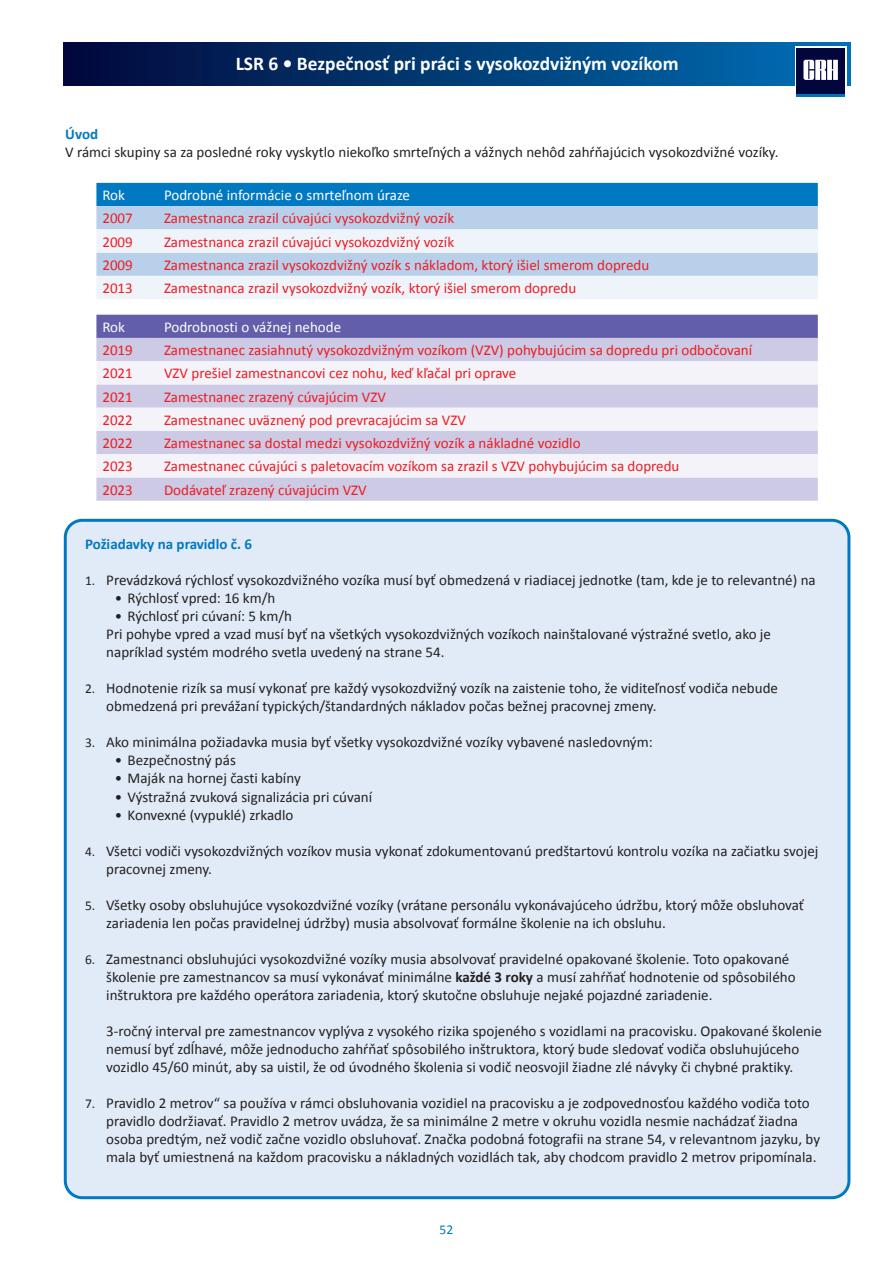
<style>
.page{position:relative;width:893px;height:1263px;background:#fff}
.page>*{position:absolute;margin:0;border:0;box-sizing:border-box;transform-origin:0 0}
.t1{font:700 19.5px "Calibri";color:#fff}
.t2{font:15px/18px "Calibri";color:#231f20}
.t3{font:15px "Calibri";color:#ee1d23}
.t4{font:15px "Calibri";color:#fff}
.t5{font:700 15px "Calibri";color:#0079c2}
.t6{font:13.5px "Calibri";color:#0079c2}
.s1{font-size:13.5px}
.s2{font-weight:700}
</style>
<div class="page">
<div style="left:64px;top:43px;width:786px;height:42px;background:linear-gradient(to right,#010839,#0272b6)"></div>
<div style="left:795px;top:47px;width:51px;height:51px;background:#fff"></div>
<div style="left:796px;top:48px;width:49px;height:49px;background:#02063d"></div>
<svg style="left:803px;top:60px;width:35px;height:20px"></svg>
<hr style="left:796px;top:94px;width:49px;height:3px;background:#0072bc">
<div style="left:65px;top:520px;width:784px;height:678px;background:#e1ebf7;border-radius:17px"></div>
<div style="left:64px;top:519px;width:786px;height:680px;border:3px solid #0079c2;border-radius:17px"></div>
<div style="left:96px;top:183px;width:722px;height:23px;background:#0079c2"></div>
<div style="left:96px;top:206px;width:722px;height:23px;background:#b9d0eb"></div>
<svg style="left:96px;top:229px;width:722px;height:70px;fill:#eff4fa"></svg>
<div style="left:96px;top:315px;width:722px;height:23px;background:#625ea9"></div>
<div style="left:96px;top:338px;width:722px;height:163px;background:#cccae4"></div>
<svg style="left:96px;top:361px;width:722px;height:116px;fill:#f4f3f9"></svg>
<h1 class="t1" style="left:236px;top:51px;width:444px">LSR 6 • Bezpečnosť pri práci s vysokozdvižným vozíkom</h1>
<p class="t5" style="left:65px;top:124px;width:34px">Úvod</p>
<p class="t2" style="left:65px;top:143px;width:715px">V rámci skupiny sa za posledné roky vyskytlo niekoľko smrteľných a vážnych nehôd zahŕňajúcich vysokozdvižné vozíky.</p>
<p class="t4" style="left:102px;top:186px;width:24px">Rok</p>
<p class="t4" style="left:164px;top:186px;width:248px">Podrobné informácie o smrteľnom úraze</p>
<p class="t3" style="left:102px;top:209px;width:32px">2007</p>
<p class="t3" style="left:164px;top:209px;width:292px">Zamestnanca zrazil cúvajúci vysokozdvižný vozík</p>
<p class="t3" style="left:102px;top:232px;width:32px">2009</p>
<p class="t3" style="left:164px;top:232px;width:292px">Zamestnanca zrazil cúvajúci vysokozdvižný vozík</p>
<p class="t3" style="left:102px;top:255px;width:32px">2009</p>
<p class="t3" style="left:164px;top:255px;width:487px">Zamestnanca zrazil vysokozdvižný vozík s nákladom, ktorý išiel smerom dopredu</p>
<p class="t3" style="left:102px;top:279px;width:32px">2013</p>
<p class="t3" style="left:164px;top:279px;width:414px">Zamestnanca zrazil vysokozdvižný vozík, ktorý išiel smerom dopredu</p>
<p class="t4" style="left:102px;top:317px;width:24px">Rok</p>
<p class="t4" style="left:164px;top:317px;width:179px">Podrobnosti o vážnej nehode</p>
<p class="t3" style="left:102px;top:341px;width:32px">2019</p>
<p class="t3" style="left:164px;top:341px;width:590px">Zamestnanec zasiahnutý vysokozdvižným vozíkom (VZV) pohybujúcim sa dopredu pri odbočovaní</p>
<p class="t3" style="left:102px;top:364px;width:32px">2021</p>
<p class="t3" style="left:164px;top:364px;width:354px">VZV prešiel zamestnancovi cez nohu, keď kľačal pri oprave</p>
<p class="t3" style="left:102px;top:387px;width:32px">2021</p>
<p class="t3" style="left:164px;top:387px;width:223px">Zamestnanec zrazený cúvajúcim VZV</p>
<p class="t3" style="left:102px;top:410px;width:32px">2022</p>
<p class="t3" style="left:164px;top:410px;width:303px">Zamestnanec uväznený pod prevracajúcim sa VZV</p>
<p class="t3" style="left:102px;top:434px;width:32px">2022</p>
<p class="t3" style="left:164px;top:434px;width:418px">Zamestnanec sa dostal medzi vysokozdvižný vozík a nákladné vozidlo</p>
<p class="t3" style="left:102px;top:457px;width:32px">2023</p>
<p class="t3" style="left:164px;top:457px;width:517px">Zamestnanec cúvajúci s paletovacím vozíkom sa zrazil s VZV pohybujúcim sa dopredu</p>
<p class="t3" style="left:102px;top:480px;width:32px">2023</p>
<p class="t3" style="left:164px;top:480px;width:204px">Dodávateľ zrazený cúvajúcim VZV</p>
<p class="t5" style="left:85px;top:535px;width:169px">Požiadavky na pravidlo č. 6</p>
<p class="t2" style="left:85px;top:571px;width:732px"><span class="s1">1.</span> Prevádzková rýchlosť vysokozdvižného vozíka musí byť obmedzená v riadiacej jednotke (tam, kde je to relevantné) na</p>
<p class="t2" style="left:115px;top:589px;width:162px">• Rýchlosť vpred: 16 km/h</p>
<p class="t2" style="left:106px;top:607px;width:666px;text-indent:9px">• Rýchlosť pri cúvaní: 5 km/h<br>Pri pohybe vpred a vzad musí byť na všetkých vysokozdvižných vozíkoch nainštalované výstražné svetlo, ako je napríklad systém modrého svetla uvedený na strane 54.</p>
<p class="t2" style="left:106px;top:679px;width:673px;text-indent:-21px"><span class="s1">2.</span> Hodnotenie rizík sa musí vykonať pre každý vysokozdvižný vozík na zaistenie toho, že viditeľnosť vodiča nebude obmedzená pri prevážaní typických/štandardných nákladov počas bežnej pracovnej zmeny.</p>
<p class="t2" style="left:85px;top:733px;width:569px"><span class="s1">3.</span> Ako minimálna požiadavka musia byť všetky vysokozdvižné vozíky vybavené nasledovným:</p>
<p class="t2" style="left:115px;top:751px;width:123px">• Bezpečnostný pás</p>
<p class="t2" style="left:115px;top:769px;width:187px">• Maják na hornej časti kabíny</p>
<p class="t2" style="left:115px;top:787px;width:259px">• Výstražná zvuková signalizácia pri cúvaní</p>
<p class="t2" style="left:115px;top:805px;width:180px">• Konvexné (vypuklé) zrkadlo</p>
<p class="t2" style="left:106px;top:841px;width:714px;text-indent:-21px"><span class="s1">4.</span> Všetci vodiči vysokozdvižných vozíkov musia vykonať zdokumentovanú predštartovú kontrolu vozíka na začiatku svojej pracovnej zmeny.</p>
<p class="t2" style="left:106px;top:895px;width:699px;text-indent:-21px"><span class="s1">5.</span> Všetky osoby obsluhujúce vysokozdvižné vozíky (vrátane personálu vykonávajúceho údržbu, ktorý môže obsluhovať zariadenia len počas pravidelnej údržby) musia absolvovať formálne školenie na ich obsluhu.</p>
<p class="t2" style="left:106px;top:949px;width:691px;text-indent:-21px"><span class="s1">6.</span> Zamestnanci obsluhujúci vysokozdvižné vozíky musia absolvovať pravidelné opakované školenie. Toto opakované školenie pre zamestnancov sa musí vykonávať minimálne <span class="s2">každé 3 roky</span> a musí zahŕňať hodnotenie od spôsobilého inštruktora pre každého operátora zariadenia, ktorý skutočne obsluhuje nejaké pojazdné zariadenie.</p>
<p class="t2" style="left:106px;top:1021px;width:717px">3-ročný interval pre zamestnancov vyplýva z vysokého rizika spojeného s vozidlami na pracovisku. Opakované školenie nemusí byť zdĺhavé, môže jednoducho zahŕňať spôsobilého inštruktora, ktorý bude sledovať vodiča obsluhujúceho vozidlo 45/60 minút, aby sa uistil, že od úvodného školenia si vodič neosvojil žiadne zlé návyky či chybné praktiky.</p>
<p class="t2" style="left:106px;top:1093px;width:715px;text-indent:-21px"><span class="s1">7.</span> Pravidlo 2 metrov“ sa používa v rámci obsluhovania vozidiel na pracovisku a je zodpovednosťou každého vodiča toto pravidlo dodržiavať. Pravidlo 2 metrov uvádza, že sa minimálne 2 metre v okruhu vozidla nesmie nachádzať žiadna osoba predtým, než vodič začne vozidlo obsluhovať. Značka podobná fotografii na strane 54, v relevantnom jazyku, by mala byť umiestnená na každom pracovisku a nákladných vozidlách tak, aby chodcom pravidlo 2 metrov pripomínala.</p>
<p class="t6" style="left:440px;top:1221px;width:15px">52</p>
</div>
